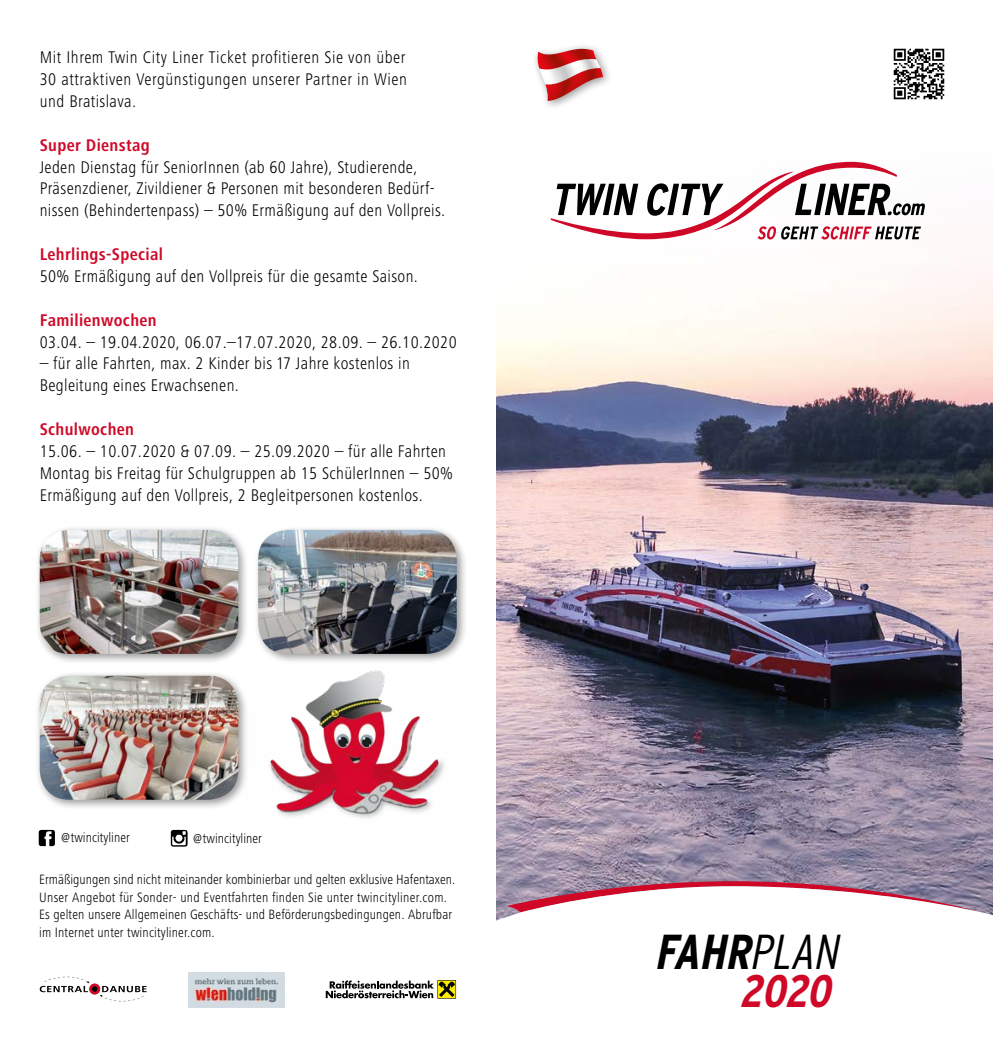
<style>
.page{position:relative;width:993px;height:1042px;background:#fff}
.page>*{position:absolute;margin:0;border:0;box-sizing:border-box;transform-origin:0 0}
.t1{font:italic 49px "Interstate CE Bold Condensed";color:#000}
.t2{font:italic 45.5px "Interstate CE Bold Condensed";color:#cf0827}
.Copy{font:300 condensed 17.5px/21.9px "Frutiger Next LT";letter-spacing:.02em;color:#000}
.Copy-2{font:300 condensed 14px/17.5px "Frutiger Next LT";letter-spacing:.01em;color:#000}
.s1{font-weight:700;color:#cf0827}
.s2{font-family:"Interstate CE Light Condensed"}
</style>
<div class="page">
<div style="left:253px;top:525px;width:214px;height:139px;background:#000;opacity:.4"></div>
<img style="left:258px;top:530px;width:198px;height:124px">
<img style="left:496px;top:315px;width:496px;height:566px">
<svg style="left:496px;top:881px;width:496px;height:40px"></svg>
<div style="left:35px;top:671px;width:214px;height:139px;background:#000;opacity:.4"></div>
<img style="left:40px;top:676px;width:196px;height:124px">
<div style="left:35px;top:525px;width:214px;height:140px;background:#000;opacity:.4"></div>
<img style="left:40px;top:530px;width:198px;height:124px">
<img style="left:236px;top:670px;width:209px;height:148px">
<img style="left:893px;top:49px;width:51px;height:50px">
<div style="left:532px;top:43px;width:81px;height:68px;background:#000;opacity:.4"></div>
<svg style="left:536px;top:49px;width:66px;height:52px"></svg>
<svg style="left:40px;top:977px;width:106px;height:25px"></svg>
<img style="left:188px;top:973px;width:96px;height:34px">
<div style="left:437px;top:980px;width:19px;height:18px;background:#877d00"></div>
<svg style="left:325px;top:980px;width:130px;height:18px"></svg>
<svg style="left:550px;top:162px;width:374px;height:77px"></svg>
<img style="left:39px;top:830px;width:16px;height:16px">
<img style="left:171px;top:830px;width:16px;height:16px">
<p class="Copy" style="left:40px;top:46px;width:368px;text-align:justify">Mit Ihrem Twin City Liner Ticket profitieren Sie von über 30 attraktiven Vergünstigungen unserer Partner in Wien und Bratislava.</p>
<p class="Copy" style="left:40px;top:134px;width:407px"><span class="s1">Super Dienstag<br></span>Jeden Dienstag für SeniorInnen (ab 60 Jahre), Studierende, Präsenzdiener, Zivildiener &amp; Personen mit besonderen Bedürf&shy;nissen (Behindertenpass) – 50% Ermäßigung auf den Vollpreis.</p>
<p class="Copy" style="left:40px;top:243px;width:379px"><span class="s1">Lehrlings-Special<br></span>50% Ermäßigung auf den Vollpreis für die gesamte Saison.</p>
<p class="Copy" style="left:40px;top:309px;width:418px"><span class="s1">Familienwochen<br></span>03.04. – 19.04.2020, 06.07.–17.07.2020, 28.09. – 26.10.2020</p>
<p class="Copy" style="left:40px;top:353px;width:371px">– für alle Fahrten, max. 2 Kinder bis 17 Jahre kostenlos in<br>Begleitung eines Erwachsenen.</p>
<p class="Copy" style="left:40px;top:418px;width:414px"><span class="s1">Schulwochen<br></span>15.06. – 10.07.2020 &amp; 07.09. – 25.09.2020 – für alle Fahrten Montag bis Freitag für Schulgruppen ab 15 SchülerInnen – 50% Ermäßigung auf den Vollpreis, 2 Begleitpersonen kostenlos.</p>
<p class="Copy-2" style="left:61px;top:829px;width:70px">@twincityliner</p>
<p class="Copy-2" style="left:193px;top:829px;width:70px">@twincityliner</p>
<p class="Copy-2" style="left:39px;top:870px;width:417px">Ermäßigungen sind nicht miteinander kombinierbar und gelten exklusive Hafentaxen.</p>
<p class="Copy-2" style="left:39px;top:888px;width:409px">Unser Angebot für Sonder- und Eventfahrten finden Sie unter twincityliner.com.</p>
<p class="Copy-2" style="left:39px;top:905px;width:414px">Es gelten unsere Allgemeinen Geschäfts- und Beförderungsbedingungen. Abrufbar im Internet unter twincityliner.com.</p>
<p class="t1" style="left:654px;top:919px;width:197px">FAHR<span class="s2">PLAN</span></p>
<p class="t2" style="left:739px;top:961px;width:104px">2020</p>
</div>
